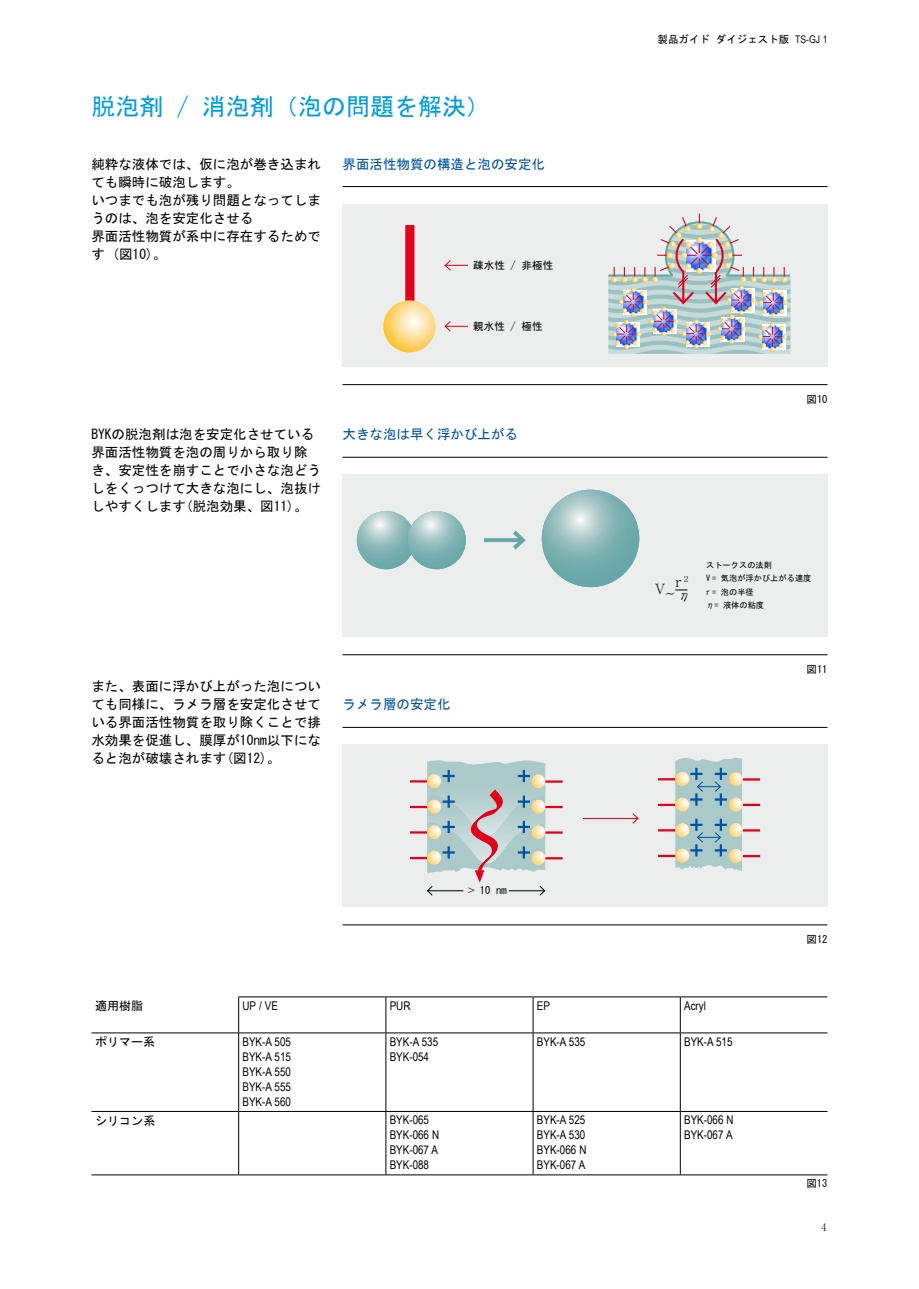
<style>
.page{position:relative;width:919px;height:1289px;background:#fff}
.page>*{position:absolute;margin:0;border:0;box-sizing:border-box;transform-origin:0 0}
.t1{font:24px "MS Gothic";color:#009ee0}
.t2{font:500 14.25px "Adobe Myungjo Std";color:#000}
.t3{font:13.5px/18px "MS Gothic";color:#000}
.t4{font:13.5px "MS Gothic";color:#00529f}
.t5{font:12px/15px "Arial Narrow";color:#000}
.t6{font:12px "MS Gothic";color:#000}
.t7{font:10.5px "MS Gothic";color:#000}
.t8{font:500 10.5px "Adobe Myungjo Std";color:#000}
.t9{font:8.25px/13.5px "MS Gothic";color:#000}
.s1{font-family:"Adobe Myungjo Std";font-weight:500}
.s2{font-family:"Arial Narrow"}
</style>
<div class="page">
<div style="left:342px;top:204px;width:485px;height:162px;background:#eceded"></div>
<hr style="left:342px;top:186px;width:485px;height:1px;background:#000">
<hr style="left:342px;top:384px;width:485px;height:1px;background:#000">
<svg style="left:444px;top:260px;width:24px;height:11px"></svg>
<div style="left:405px;top:225px;width:9px;height:123px;background:#e2001a"></div>
<svg style="left:383px;top:300px;width:52px;height:52px;background:#fddb8d"></svg>
<svg style="left:444px;top:321px;width:24px;height:11px"></svg>
<img style="left:608px;top:213px;width:183px;height:141px">
<div style="left:342px;top:474px;width:485px;height:163px;background:#eceded"></div>
<hr style="left:342px;top:457px;width:485px;height:1px;background:#000">
<hr style="left:342px;top:654px;width:485px;height:1px;background:#000">
<svg style="left:675px;top:589px;width:12px;height:1px"></svg>
<svg style="left:541px;top:489px;width:98px;height:98px;background:#8bb9b9"></svg>
<svg style="left:357px;top:511px;width:58px;height:58px;background:#95bebe"></svg>
<svg style="left:407px;top:511px;width:59px;height:58px;background:#93bdbd"></svg>
<svg style="left:484px;top:538px;width:24px;height:4px"></svg>
<svg style="left:508px;top:530px;width:18px;height:20px"></svg>
<hr style="left:342px;top:727px;width:485px;height:1px;background:#000">
<hr style="left:342px;top:924px;width:485px;height:1px;background:#000">
<div style="left:342px;top:744px;width:485px;height:162px;background:#eceded"></div>
<hr style="left:583px;top:818px;width:55px;height:1px;background:#e2001a">
<svg style="left:631px;top:813px;width:8px;height:11px"></svg>
<svg style="left:658px;top:757px;width:102px;height:114px"></svg>
<svg style="left:410px;top:760px;width:152px;height:135px"></svg>
<svg style="left:91px;top:997px;width:736px;height:177px"></svg>
<hr style="left:91px;top:1032px;width:148px;height:1px;background:#000">
<hr style="left:239px;top:1032px;width:147px;height:1px;background:#000">
<hr style="left:386px;top:1032px;width:147px;height:1px;background:#000">
<hr style="left:533px;top:1032px;width:147px;height:1px;background:#000">
<hr style="left:680px;top:1032px;width:147px;height:1px;background:#000">
<hr style="left:91px;top:1111px;width:148px;height:1px;background:#000">
<hr style="left:239px;top:1111px;width:147px;height:1px;background:#000">
<hr style="left:386px;top:1111px;width:147px;height:1px;background:#000">
<hr style="left:533px;top:1111px;width:147px;height:1px;background:#000">
<hr style="left:680px;top:1111px;width:147px;height:1px;background:#000">
<hr style="left:91px;top:1174px;width:148px;height:1px;background:#000">
<hr style="left:239px;top:1174px;width:147px;height:1px;background:#000">
<hr style="left:386px;top:1174px;width:147px;height:1px;background:#000">
<hr style="left:533px;top:1174px;width:147px;height:1px;background:#000">
<hr style="left:680px;top:1174px;width:147px;height:1px;background:#000">
<hr style="left:385px;top:997px;width:1px;height:35px;background:#000">
<hr style="left:532px;top:997px;width:1px;height:35px;background:#000">
<hr style="left:680px;top:997px;width:1px;height:35px;background:#000">
<hr style="left:238px;top:996px;width:148px;height:1px;background:#000">
<hr style="left:238px;top:997px;width:1px;height:35px;background:#000">
<hr style="left:386px;top:996px;width:147px;height:1px;background:#000">
<hr style="left:533px;top:996px;width:147px;height:1px;background:#000">
<hr style="left:680px;top:996px;width:147px;height:1px;background:#000">
<hr style="left:238px;top:1033px;width:1px;height:78px;background:#000">
<hr style="left:385px;top:1033px;width:1px;height:78px;background:#000">
<hr style="left:532px;top:1033px;width:1px;height:78px;background:#000">
<hr style="left:680px;top:1033px;width:1px;height:78px;background:#000">
<hr style="left:238px;top:1111px;width:1px;height:63px;background:#000">
<hr style="left:385px;top:1111px;width:1px;height:63px;background:#000">
<hr style="left:532px;top:1111px;width:1px;height:63px;background:#000">
<hr style="left:680px;top:1111px;width:1px;height:63px;background:#000">
<h1 class="t1" style="left:91px;top:94px;width:400px">脱泡剤 / 消泡剤（泡の問題を解決）</h1>
<p class="t3" style="left:91px;top:155px;width:231px">純粋な液体では、仮に泡が巻き込まれても瞬時に破泡します。<br>いつまでも泡が残り問題となってしまうのは、泡を安定化させる<br>界面活性物質が系中に存在するためです (図10)。</p>
<p class="t4" style="left:342px;top:157px;width:204px">界面活性物質の構造と泡の安定化</p>
<p class="t7" style="left:473px;top:260px;width:81px">疎水性 / 非極性</p>
<p class="t7" style="left:473px;top:321px;width:71px">親水性 / 極性</p>
<p class="t3" style="left:91px;top:425px;width:231px">BYKの脱泡剤は泡を安定化させている界面活性物質を泡の周りから取り除き、安定性を崩すことで小さな泡どうしをくっつけて大きな泡にし、泡抜けしやすくします(脱泡効果、図11)。</p>
<p class="t4" style="left:342px;top:427px;width:177px">大きな泡は早く浮かび上がる</p>
<p class="t3" style="left:91px;top:677px;width:231px;text-align:justify">また、表面に浮かび上がった泡についても同様に、ラメラ層を安定化させている界面活性物質を取り除くことで排水効果を促進し、膜厚が10nm以下になると泡が破壊されます(図12)。</p>
<p class="t4" style="left:342px;top:697px;width:109px">ラメラ層の安定化</p>
<p class="t7" style="left:466px;top:885px;width:42px"><span class="s1">&gt;</span> 10 nm</p>
<p class="t7" style="left:657px;top:34px;width:171px">製品ガイド ダイジェスト版 <span class="s2">TS-GJ 1</span></p>
<p class="t7" style="left:806px;top:394px;width:22px">図10</p>
<p class="t2" style="left:675px;top:574px;width:14px">r<sup>2</sup></p>
<p class="t2" style="left:654px;top:584px;width:22px">V~</p>
<p class="t2" style="left:677px;top:587px;width:16px">η</p>
<p class="t9" style="left:706px;top:558px;width:107px">ストークスの法則<br>V = 気泡が浮かび上がる速度r = 泡の半径<br>η= 液体の粘度</p>
<p class="t7" style="left:806px;top:664px;width:22px">図11</p>
<p class="t7" style="left:806px;top:934px;width:22px">図12</p>
<p class="t6" style="left:95px;top:1000px;width:50px">適用樹脂</p>
<p class="t5" style="left:242px;top:997px;width:37px">UP / VE</p>
<p class="t5" style="left:389px;top:997px;width:22px">PUR</p>
<p class="t5" style="left:537px;top:997px;width:15px">EP</p>
<p class="t5" style="left:684px;top:997px;width:23px">Acryl</p>
<p class="t6" style="left:95px;top:1036px;width:62px">ポリマー系</p>
<p class="t5" style="left:242px;top:1033px;width:50px;text-align:justify">BYK-A 505<br>BYK-A 515<br>BYK-A 550<br>BYK-A 555<br>BYK-A 560</p>
<p class="t5" style="left:389px;top:1033px;width:50px">BYK-A 535<br>BYK-054</p>
<p class="t5" style="left:537px;top:1033px;width:50px">BYK-A 535</p>
<p class="t5" style="left:684px;top:1033px;width:50px">BYK-A 515</p>
<p class="t6" style="left:95px;top:1114px;width:62px">シリコン系</p>
<p class="t5" style="left:389px;top:1112px;width:51px">BYK-065<br>BYK-066 N<br>BYK-067 A<br>BYK-088</p>
<p class="t5" style="left:537px;top:1112px;width:51px;text-align:justify">BYK-A 525<br>BYK-A 530<br>BYK-066 N BYK-067 A</p>
<p class="t5" style="left:684px;top:1112px;width:51px">BYK-066 N<br>BYK-067 A</p>
<p class="t7" style="left:806px;top:1178px;width:22px">図13</p>
<p class="t8" style="left:820px;top:1221px;width:8px">4</p>
</div>
